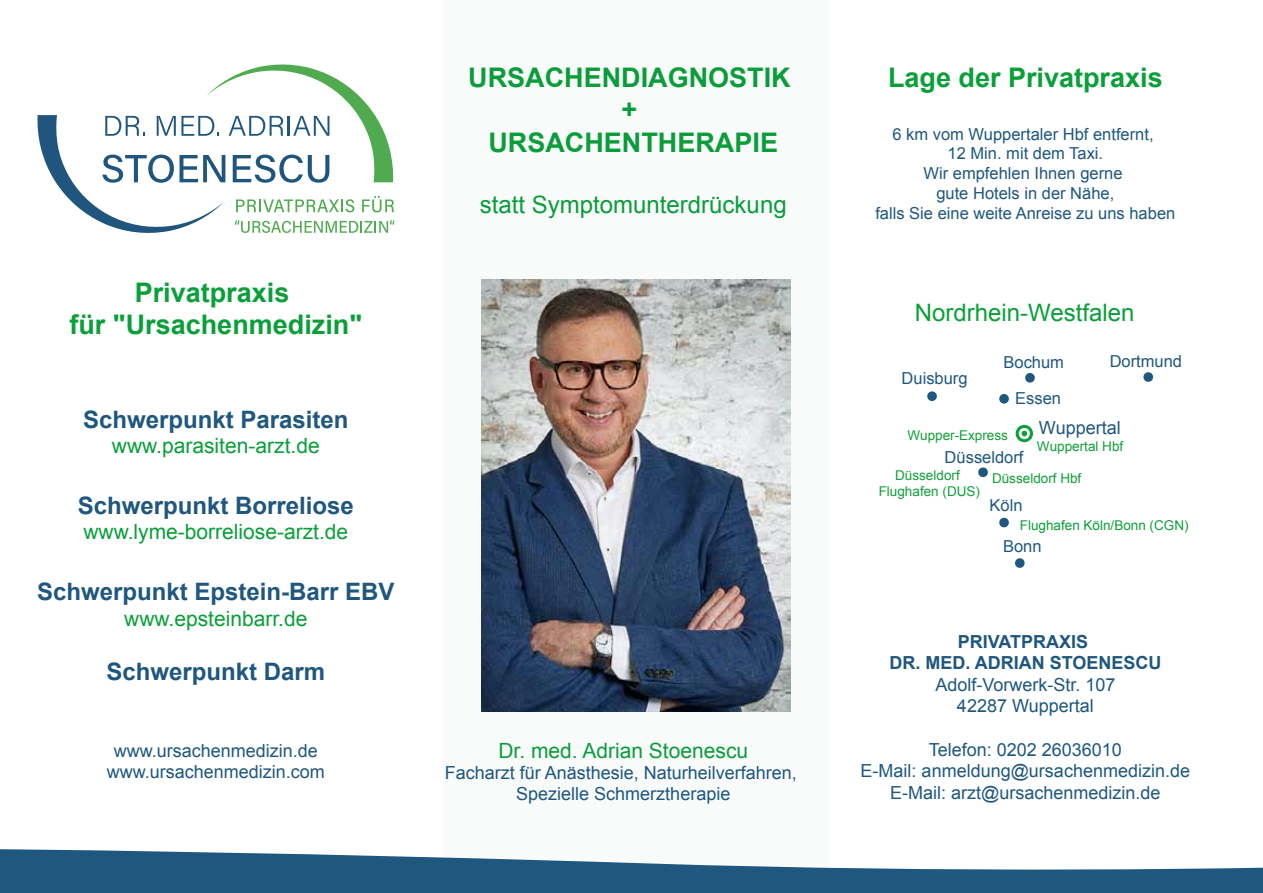
<style>
.page{position:relative;width:1263px;height:893px;background:#fff}
.page>*{position:absolute;margin:0;border:0;box-sizing:border-box;transform-origin:0 0}
.t1{font:700 27px/32.4px "Arial";color:#0a9f39;text-align:center}
.t2{font:700 24px "Arial";color:#1f577f}
.t3{font:24px "Arial";color:#0a9f39}
.t4{font:21px "Arial";color:#0a9f39}
.t5{font:18px/21.6px "Arial";color:#1f577f;text-align:center}
.t6{font:700 18px/21.6px "Arial";color:#1f577f;text-align:center}
.t7{font:16.5px/19.8px "Arial";color:#1f577f;text-align:center}
.t8{font:13.5px/16.2px "Arial";color:#129f39;text-align:center}
.t9{font:13.5px "Arial";color:#0a9f39}
</style>
<div class="page">
<img style="left:481px;top:279px;width:310px;height:433px">
<svg style="left:1143px;top:372px;width:11px;height:10px"></svg>
<div style="left:999px;top:394px;width:10px;height:10px;background:#1f577f;border-radius:50%"></div>
<div style="left:1025px;top:373px;width:10px;height:10px;background:#1f577f;border-radius:50%"></div>
<div style="left:927px;top:391px;width:10px;height:10px;background:#1f577f;border-radius:50%"></div>
<svg style="left:978px;top:467px;width:10px;height:11px"></svg>
<svg style="left:999px;top:517px;width:10px;height:11px"></svg>
<svg style="left:1015px;top:558px;width:10px;height:10px"></svg>
<svg style="left:1016px;top:425px;width:17px;height:17px"></svg>
<svg style="left:1019px;top:428px;width:11px;height:11px"></svg>
<svg style="left:1021px;top:431px;width:6px;height:5px"></svg>
<svg style="left:0;top:849px;width:1263px;height:44px;fill:#1f577f"></svg>
<svg style="left:38px;top:65px;width:356px;height:168px"></svg>
<h1 class="t1" style="left:69px;top:277px;width:294px">Privatpraxis<br>für "Ursachenmedizin"</h1>
<h2 class="t2" style="left:83px;top:403px;width:267px">Schwerpunkt Parasiten</h2>
<p class="t4" style="left:112px;top:432px;width:209px">www.parasiten-arzt.de</p>
<h2 class="t2" style="left:78px;top:490px;width:278px">Schwerpunkt Borreliose</h2>
<p class="t4" style="left:83px;top:518px;width:266px">www.lyme-borreliose-arzt.de</p>
<h2 class="t2" style="left:37px;top:576px;width:359px">Schwerpunkt Epstein-Barr EBV</h2>
<p class="t4" style="left:124px;top:604px;width:185px">www.epsteinbarr.de</p>
<h2 class="t2" style="left:106px;top:655px;width:220px">Schwerpunkt Darm</h2>
<p class="t5" style="left:107px;top:740px;width:220px;line-height:21px">www.ursachenmedizin.de www.ursachenmedizin.com</p>
<h1 class="t1" style="left:468px;top:62px;width:324px">URSACHENDIAGNOSTIK +<br>URSACHENTHERAPIE</h1>
<h2 class="t3" style="left:480px;top:189px;width:308px">statt Symptomunterdrückung</h2>
<p class="t4" style="left:498px;top:736px;width:251px">Dr. med. Adrian Stoenescu</p>
<p class="t5" style="left:445px;top:762px;width:354px;line-height:21px">Facharzt für Anästhesie, Naturheilverfahren,<br>Spezielle Schmerztherapie</p>
<h1 class="t1" style="left:888px;top:62px;width:276px">Lage der Privatpraxis</h1>
<p class="t7" style="left:875px;top:124px;width:301px">6 km vom Wuppertaler Hbf entfernt,<br>12 Min. mit dem Taxi.<br>Wir empfehlen Ihnen gerne<br>gute Hotels in der Nähe,<br>falls Sie eine weite Anreise zu uns haben</p>
<h2 class="t3" style="left:915px;top:297px;width:221px">Nordrhein-Westfalen</h2>
<p class="t7" style="left:901px;top:369px;width:68px">Duisburg</p>
<p class="t7" style="left:1003px;top:352px;width:62px">Bochum</p>
<p class="t7" style="left:1110px;top:352px;width:74px">Dortmund</p>
<p class="t7" style="left:1015px;top:389px;width:47px">Essen</p>
<p class="t5" style="left:1039px;top:417px;width:84px">Wuppertal</p>
<p class="t8" style="left:907px;top:427px;width:102px">Wupper-Express</p>
<p class="t8" style="left:879px;top:467px;width:103px">Düsseldorf<br>Flughafen (DUS)</p>
<p class="t8" style="left:1037px;top:439px;width:88px">Wuppertal Hbf</p>
<p class="t8" style="left:992px;top:470px;width:91px">Düsseldorf Hbf</p>
<p class="t7" style="left:945px;top:448px;width:80px">Düsseldorf</p>
<p class="t7" style="left:989px;top:495px;width:35px">Köln</p>
<p class="t9" style="left:1020px;top:516px;width:170px">Flughafen Köln/Bonn (CGN)</p>
<p class="t7" style="left:1003px;top:536px;width:40px">Bonn</p>
<p class="t6" style="left:889px;top:631px;width:274px">PRIVATPRAXIS<br>DR. MED. ADRIAN STOENESCU</p>
<p class="t5" style="left:935px;top:674px;width:182px">Adolf-Vorwerk-Str. 107<br>42287 Wuppertal</p>
<p class="t5" style="left:861px;top:739px;width:331px">Telefon: 0202 26036010<br>E-Mail: anmeldung@ursachenmedizin.de<br>E-Mail: arzt@ursachenmedizin.de</p>
</div>
